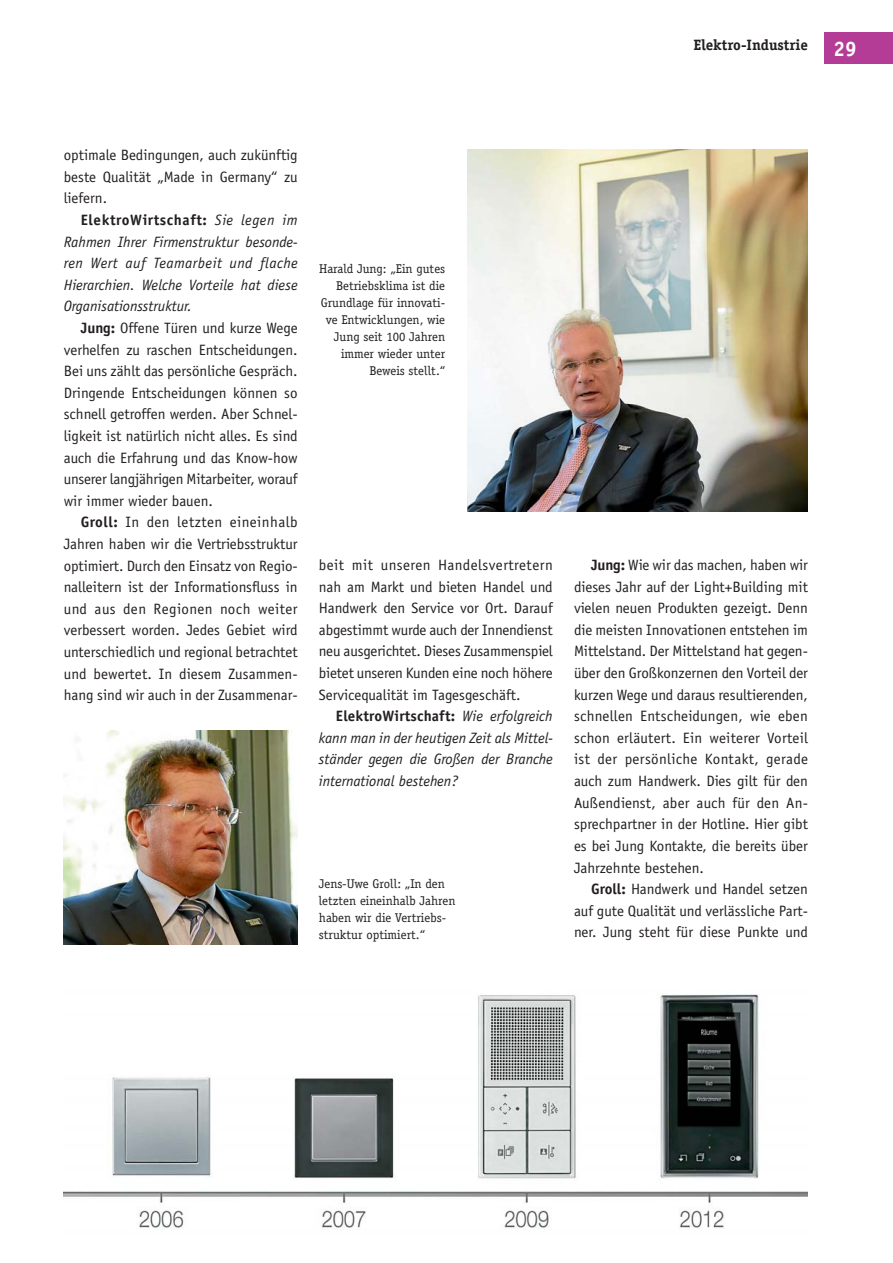
<style>
.page{position:relative;width:893px;height:1263px;background:#fff}
.page>*{position:absolute;margin:0;border:0;box-sizing:border-box;transform-origin:0 0}
.t1{font:15px/21.6px "Officina Sans LT";color:#231f20;text-align:justify}
.t2{font:italic 15px/21.6px "Officina Sans LT";color:#231f20;text-align:justify}
.t3{font:700 15px "Officina Serif LT";color:#231f20}
.t4{font:12.75px/17px "Officina Serif LT";color:#231f20;text-align:right}
.s1{font-size:21px;color:#fff}
.s2{font-weight:700;font-style:normal}
.s3{font-weight:700}
</style>
<div class="page">
<div style="left:825px;top:32px;width:68px;height:32px;background:#b43c96"></div>
<img style="left:468px;top:149px;width:340px;height:363px">
<img style="left:64px;top:730px;width:234px;height:214px">
<img style="left:64px;top:994px;width:744px;height:234px">
<p class="t3" style="left:693px;top:39px;width:165px">Elektro-Industrie <span class="s1">29</span></p>
<p class="t1" style="left:64px;top:145px;width:235px">op timale Bedingungen, auch zu künftig beste Qualität „Made in Germany“ zu lie fern.</p>
<p class="t2" style="left:64px;top:210px;width:235px;text-indent:17px"><span class="s2">ElektroWirtschaft:</span> Sie legen im Rah men Ihrer Firmenstruktur besonde&shy;ren Wert auf Teamarbeit und flache Hie rarchien. Welche Vorteile hat diese Or ganisationsstruktur.</p>
<p class="t1" style="left:64px;top:318px;width:235px;text-indent:17px"><span class="s3">Jung:</span> Offene Türen und kurze Wege ver helfen zu raschen Entscheidungen.<br>Bei uns zählt das persönliche Gespräch.<br>Dringende Entscheidungen können so schnell getroffen werden. Aber Schnel&shy;ligkeit ist natürlich nicht alles. Es sind auch die Erfahrung und das Know-how un serer langjährigen Mitarbeiter, worauf wir immer wieder bauen.</p>
<p class="t1" style="left:64px;top:513px;width:235px;text-indent:17px"><span class="s3">Groll:</span> In den letzten eineinhalb Jah ren haben wir die Vertriebsstruktur op timiert. Durch den Einsatz von Regio&shy;nalleitern ist der Informationsfluss in und aus den Regionen noch weiter ver bessert worden. Jedes Gebiet wird unterschiedlich und regional betrachtet und bewertet. In diesem Zusammen&shy;hang sind wir auch in der Zusammenar-</p>
<p class="t4" style="left:319px;top:261px;width:128px">Harald Jung: „Ein gu tes<br>Betriebsklima ist die<br>Grundlage für innovati&shy;ve Entwicklungen, wie<br>Jung seit 100 Jahren immer wieder unter<br>Be weis stellt.“</p>
<p class="t1" style="left:319px;top:555px;width:235px">beit mit unseren Handelsvertretern nah am Markt und bieten Handel und Handwerk den Service vor Ort. Darauf abgestimmt wurde auch der Innendienst neu ausgerichtet. Dieses Zusammenspiel bietet unseren Kunden eine noch höhere Servicequalität im Tagesgeschäft.</p>
<p class="t2" style="left:319px;top:707px;width:235px;text-indent:17px"><span class="s2">ElektroWirtschaft:</span> Wie erfolgreich kann man in der heutigen Zeit als Mittel&shy;ständer gegen die Großen der Branche in ternational bestehen?</p>
<p class="t4" style="left:319px;top:876px;width:138px;text-align:left">Jens-Uwe Groll: „In den letzten eineinhalb Jah ren haben wir die Vertriebs&shy;struktur op timiert.“</p>
<p class="t1" style="left:574px;top:555px;width:236px;text-indent:17px"><span class="s3">Jung:</span> Wie wir das machen, haben wir dieses Jahr auf der Light+Building mit vielen neuen Produkten gezeigt. Denn die meisten Innovationen entstehen im Mittelstand. Der Mittelstand hat gegen&shy;über den Großkonzernen den Vorteil der kurzen Wege und daraus resultierenden, schnellen Entscheidungen, wie eben schon erläutert. Ein weiterer Vorteil ist der persönliche Kontakt, gerade auch zum Handwerk. Dies gilt für den Au ßendienst, aber auch für den An&shy;sprechpartner in der Hotline. Hier gibt es bei Jung Kontakte, die bereits über Jahrzehnte bestehen.</p>
<p class="t1" style="left:574px;top:879px;width:235px;text-indent:17px"><span class="s3">Groll:</span> Handwerk und Handel setzen auf gute Qualität und verlässliche Part&shy;ner. Jung steht für diese Punkte und</p>
</div>
